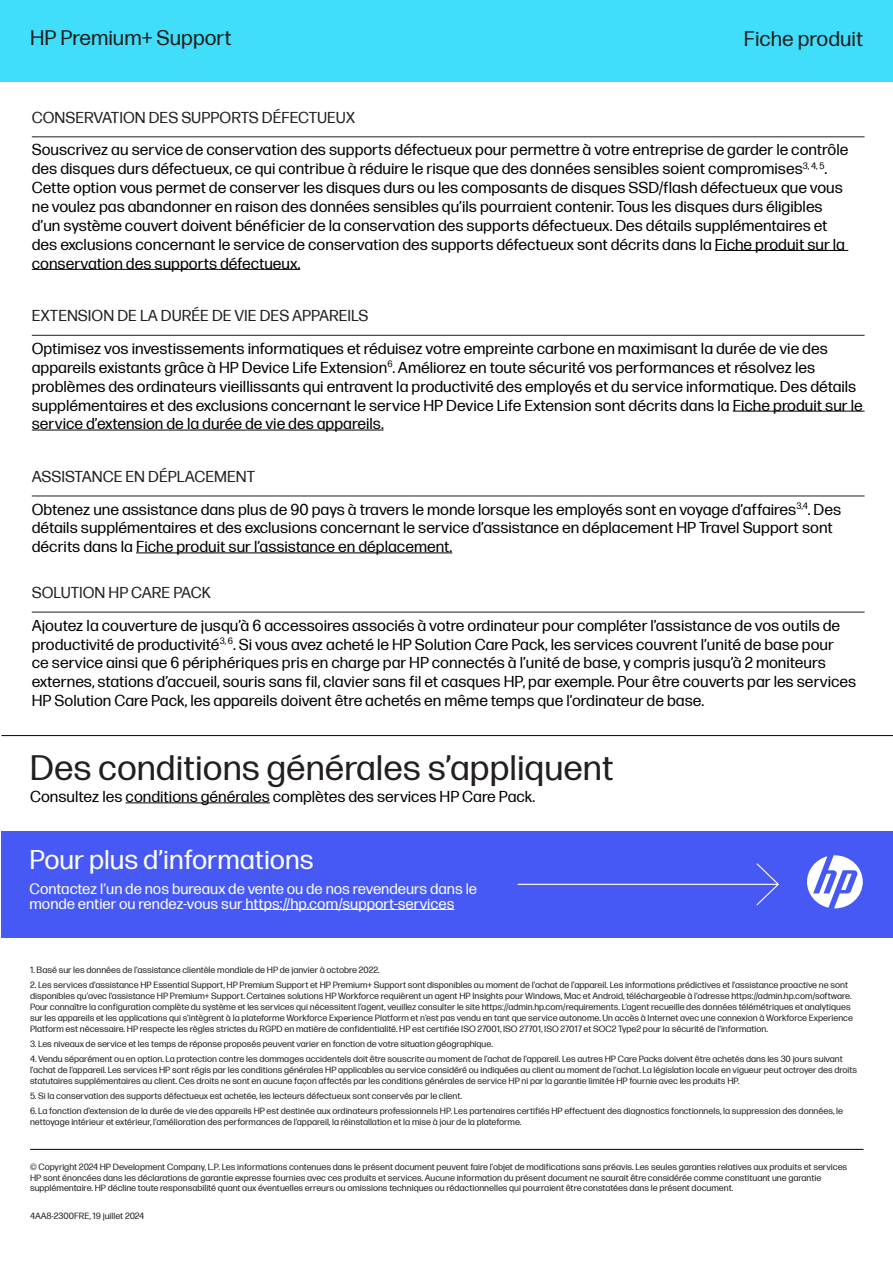
<style>
.page{position:relative;width:893px;height:1263px;background:#fff}
.page>*{position:absolute;margin:0;border:0;box-sizing:border-box;transform-origin:0 0}
.t1{font:35.25px "Forma DJR Micro";color:#231f20}
.t2{font:27px "Forma DJR Micro";color:#fff}
.t3{font:21px "Forma DJR Micro";color:#231f20}
.t4{font:15.75px/18.9px "Forma DJR Micro";color:#000}
.t5{font:15.75px "Forma DJR Micro";color:#231f20}
.t6{font:15px/15px "Forma DJR Micro";color:#fff}
.t7{font:9px/10.8px "Forma DJR Micro";color:#231f20}
.s1{color:#231f20}
</style>
<div class="page">
<div style="left:0;top:0;width:893px;height:82px;background:#40defa"></div>
<hr style="left:32px;top:136px;width:833px;height:1px;background:#231f20">
<hr style="left:715px;top:250px;width:133px;height:1px;background:#000">
<hr style="left:32px;top:269px;width:268px;height:1px;background:#000">
<hr style="left:32px;top:335px;width:833px;height:1px;background:#231f20">
<hr style="left:733px;top:411px;width:132px;height:1px;background:#000">
<hr style="left:32px;top:430px;width:352px;height:1px;background:#000">
<hr style="left:32px;top:496px;width:833px;height:1px;background:#231f20">
<hr style="left:136px;top:553px;width:316px;height:1px;background:#000">
<hr style="left:32px;top:612px;width:833px;height:1px;background:#231f20">
<div style="left:2px;top:831px;width:891px;height:106px;background:#4759f5"></div>
<hr style="left:30px;top:1149px;width:833px;height:1px;background:#000">
<hr style="left:243px;top:909px;width:211px;height:1px;background:#fff">
<hr style="left:126px;top:803px;width:144px;height:1px;background:#000">
<hr style="left:518px;top:884px;width:259px;height:1px;background:#fff">
<svg style="left:755px;top:863px;width:24px;height:43px"></svg>
<svg style="left:807px;top:855px;width:56px;height:53px"></svg>
<hr style="left:2px;top:735px;width:891px;height:1px;background:#000">
<h3 class="t3" style="left:30px;top:23px;width:203px">HP Premium+ Support</h3>
<h3 class="t3" style="left:744px;top:23px;width:121px">Fiche produit</h3>
<h3 class="t5" style="left:32px;top:106px;width:325px">CONSERVATION DES SUPPORTS DÉFECTUEUX</h3>
<p class="t4" style="left:32px;top:139px;width:818px">Souscrivez au service de conservation des supports défectueux pour permettre à votre entreprise de garder le contrôle des disques durs défectueux, ce qui contribue à réduire le risque que des données sensibles soient compromises<sup>3,</sup> <sup>4,</sup> <sup>5</sup>.<br>Cette option vous permet de conserver les disques durs ou les composants de disques SSD/flash défectueux que vous ne voulez pas abandonner en raison des données sensibles qu’ils pourraient contenir. Tous les disques durs éligibles d’un système couvert doivent bénéficier de la conservation des supports défectueux. Des détails supplémentaires et des exclusions concernant le service de conservation des supports défectueux sont décrits dans la Fiche produit sur la conservation des supports défectueux.</p>
<h3 class="t5" style="left:32px;top:305px;width:338px">EXTENSION DE LA DURÉE DE VIE DES APPAREILS</h3>
<p class="t4" style="left:32px;top:338px;width:832px">Optimisez vos investissements informatiques et réduisez votre empreinte carbone en maximisant la durée de vie des appareils existants grâce à HP Device Life Extension<sup>6</sup>. Améliorez en toute sécurité vos performances et résolvez les problèmes des ordinateurs vieillissants qui entravent la productivité des employés et du service informatique. Des détails supplémentaires et des exclusions concernant le service HP Device Life Extension sont décrits dans la Fiche produit sur le service d’extension de la durée de vie des appareils.</p>
<h3 class="t4" style="left:32px;top:459px;width:811px;line-height:32.4px"><span class="s1">ASSISTANCE EN DÉPLACEMENT<br></span>Obtenez une assistance dans plus de 90 pays à travers le monde lorsque les employés sont en voyage d’affaires<sup>3,4</sup>. Des</h3>
<h3 class="t4" style="left:32px;top:517px;width:802px">détails supplémentaires et des exclusions concernant le service d’assistance en déplacement HP Travel Support sont décrits dans la Fiche produit sur l’assistance en déplacement.</h3>
<h3 class="t5" style="left:32px;top:581px;width:181px">SOLUTION HP CARE PACK</h3>
<p class="t4" style="left:32px;top:614px;width:826px">Ajoutez la couverture de jusqu’à 6 accessoires associés à votre ordinateur pour compléter l’assistance de vos outils de productivité de productivité<sup>3,</sup> <sup>6</sup>. Si vous avez acheté le HP Solution Care Pack, les services couvrent l’unité de base pour<br>ce service ainsi que 6 périphériques pris en charge par HP connectés à l’unité de base, y compris jusqu’à 2 moniteurs externes, stations d’accueil, souris sans fil, clavier sans fil et casques HP, par exemple. Pour être couverts par les services HP Solution Care Pack, les appareils doivent être achetés en même temps que l’ordinateur de base.</p>
<h1 class="t1" style="left:30px;top:742px;width:586px">Des conditions générales s’appliquent</h1>
<h3 class="t4" style="left:30px;top:786px;width:507px">Consultez les conditions générales complètes des services HP Care Pack.</h3>
<h2 class="t2" style="left:30px;top:840px;width:286px">Pour plus d’informations</h2>
<h3 class="t6" style="left:30px;top:880px;width:449px">Contactez l’un de nos bureaux de vente ou de nos revendeurs dans le monde entier ou rendez-vous sur https://hp.com/support-services</h3>
<p class="t7" style="left:30px;top:964px;width:351px">1. Basé sur les données de l’assistance clientèle mondiale de HP de janvier à octobre 2022.</p>
<p class="t7" style="left:30px;top:979px;width:824px">2. Les services d’assistance HP Essential Support, HP Premium Support et HP Premium+ Support sont disponibles au moment de l’achat de l’appareil. Les informations prédictives et l’assistance proactive ne sont disponibles qu’avec l’assistance HP Premium+ Support. Certaines solutions HP Workforce requièrent un agent HP Insights pour Windows, Mac et Android, téléchargeable à l’adresse https://admin.hp.com/software.<br>Pour connaître la configuration complète du système et les services qui nécessitent l’agent, veuillez consulter le site https://admin.hp.com/requirements. L’agent recueille des données télémétriques et analytiques sur les appareils et les applications qui s’intègrent à la plateforme Workforce Experience Platform et n’est pas vendu en tant que service autonome. Un accès à Internet avec une connexion à Workforce Experience Platform est nécessaire. HP respecte les règles strictes du RGPD en matière de confidentialité. HP est certifiée ISO 27001, ISO 27701, ISO 27017 et SOC2 Type2 pour la sécurité de l’information.</p>
<p class="t7" style="left:30px;top:1037px;width:464px">3. Les niveaux de service et les temps de réponse proposés peuvent varier en fonction de votre situation géographique.</p>
<p class="t7" style="left:30px;top:1053px;width:829px">4. Vendu séparément ou en option. La protection contre les dommages accidentels doit être souscrite au moment de l’achat de l’appareil. Les autres HP Care Packs doivent être achetés dans les 30 jours suivant l’achat de l’appareil. Les services HP sont régis par les conditions générales HP applicables au service considéré ou indiquées au client au moment de l’achat. La législation locale en vigueur peut octroyer des droits statutaires supplémentaires au client. Ces droits ne sont en aucune façon affectés par les conditions générales de service HP ni par la garantie limitée HP fournie avec les produits HP.</p>
<p class="t7" style="left:30px;top:1089px;width:434px">5. Si la conservation des supports défectueux est achetée, les lecteurs défectueux sont conservés par le client.</p>
<p class="t7" style="left:30px;top:1104px;width:815px">6. La fonction d’extension de la durée de vie des appareils HP est destinée aux ordinateurs professionnels HP. Les partenaires certifiés HP effectuent des diagnostics fonctionnels, la suppression des données, le nettoyage intérieur et extérieur, l’amélioration des performances de l’appareil, la réinstallation et la mise à jour de la plateforme.</p>
<p class="t7" style="left:30px;top:1160px;width:819px">© Copyright 2024 HP Development Company, L.P. Les informations contenues dans le présent document peuvent faire l’objet de modifications sans préavis. Les seules garanties relatives aux produits et services<br>HP sont énoncées dans les déclarations de garantie expresse fournies avec ces produits et services. Aucune information du présent document ne saurait être considérée comme constituant une garantie supplémentaire. HP décline toute responsabilité quant aux éventuelles erreurs ou omissions techniques ou rédactionnelles qui pourraient être constatées dans le présent document.</p>
<p class="t7" style="left:30px;top:1210px;width:116px">4AA8-2300FRE, 19 juillet 2024</p>
</div>
